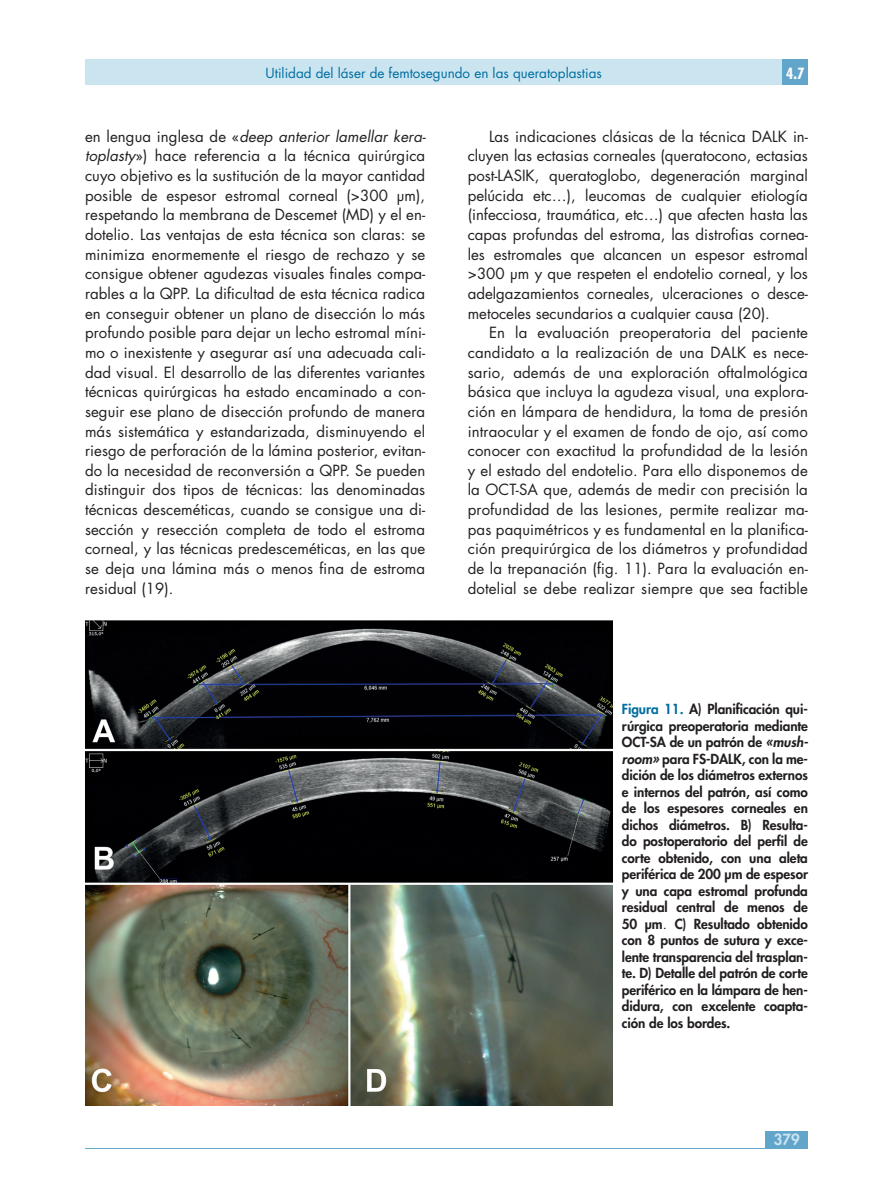
<style>
.page{position:relative;width:893px;height:1191px;background:#fff}
.page>*{position:absolute;margin:0;border:0;box-sizing:border-box;transform-origin:0 0}
.t1{font:15px/19.6px "Futura Std";letter-spacing:.005em;color:#231f20;text-align:justify}
.t2{font:800 15px "Futura Std";color:#cae4f0}
.t3{font:700 condensed 15px "Futura Std";color:#fff}
.t4{font:800 13.5px/16.5px "Futura Std";letter-spacing:-.005em;color:#231f20;text-align:justify}
.t5{font:13.5px "Futura Std";color:#006ea0}
.s1{font-style:italic}
.s2{color:#006ea0}
.s3{font-weight:400}
</style>
<div class="page">
<div style="left:765px;top:1131px;width:43px;height:17px;background:#62a5ca"></div>
<div style="left:85px;top:60px;width:723px;height:25px;background:#cae4f0"></div>
<div style="left:782px;top:60px;width:26px;height:25px;background:#62a5ca"></div>
<hr style="left:85px;top:1148px;width:723px;height:1px;background:#62a5ca">
<img style="left:85px;top:621px;width:528px;height:485px">
<p class="t5" style="left:266px;top:64px;width:338px">Utilidad del láser de femtosegundo en las queratoplastias</p>
<p class="t3" style="left:786px;top:64px;width:20px">4.7</p>
<p class="t1" style="left:85px;top:126px;width:342px">en lengua inglesa de «<span class="s1">deep anterior lamellar kera&shy;toplasty</span>») hace referencia a la técnica quirúrgica cuyo objetivo es la sustitución de la mayor cantidad posible de espesor estromal corneal (&gt;300 µm), respetando la membrana de Descemet (MD) y el en&shy;dotelio. Las ventajas de esta técnica son claras: se minimiza enormemente el riesgo de rechazo y se consigue obtener agudezas visuales finales compa&shy;rables a la QPP. La dificultad de esta técnica radica en conseguir obtener un plano de disección lo más profundo posible para dejar un lecho estromal míni&shy;mo o inexistente y asegurar así una adecuada cali&shy;dad visual. El desarrollo de las diferentes variantes técnicas quirúrgicas ha estado encaminado a con&shy;seguir ese plano de disección profundo de manera más sistemática y estandarizada, disminuyendo el riesgo de perforación de la lámina posterior, evitan&shy;do la necesidad de reconversión a QPP. Se pueden distinguir dos tipos de técnicas: las denominadas técnicas desceméticas, cuando se consigue una di&shy;sección y resección completa de todo el estroma corneal, y las técnicas predesceméticas, en las que se deja una lámina más o menos fina de estroma residual (19).</p>
<p class="t1" style="left:468px;top:126px;width:342px;text-indent:21px">Las indicaciones clásicas de la técnica DALK in&shy;cluyen las ectasias corneales (queratocono, ectasias post-LASIK, queratoglobo, degeneración marginal pelúcida etc…), leucomas de cualquier etiología (infecciosa, traumática, etc…) que afecten hasta las capas profundas del estroma, las distrofias cornea&shy;les estromales que alcancen un espesor estromal &gt;300 µm y que respeten el endotelio corneal, y los adelgazamientos corneales, ulceraciones o desce&shy;metoceles secundarios a cualquier causa (20).</p>
<p class="t1" style="left:468px;top:323px;width:342px;text-indent:21px">En la evaluación preoperatoria del paciente candidato a la realización de una DALK es nece&shy;sario, además de una exploración oftalmológica básica que incluya la agudeza visual, una explora&shy;ción en lámpara de hendidura, la toma de presión intraocular y el examen de fondo de ojo, así como conocer con exactitud la profundidad de la lesión y el estado del endotelio. Para ello disponemos de la OCT-SA que, además de medir con precisión la profundidad de las lesiones, permite realizar ma&shy;pas paquimétricos y es fundamental en la planifica&shy;ción prequirúrgica de los diámetros y profundidad de la trepanación (fig. 11). Para la evaluación en&shy;dotelial se debe realizar siempre que sea factible</p>
<p class="t4" style="left:622px;top:701px;width:188px"><span class="s2">Figura 11.</span> A) Planificación qui&shy;rúrgica preoperatoria mediante OCT-SA de un patrón de <span class="s1">«mush&shy;room»</span> para FS-DALK, con la me&shy;dición de los diámetros externos e internos del patrón, así como de los espesores corneales en dichos diámetros. B) Resulta&shy;do postoperatorio del perfil de corte obtenido, con una aleta periférica de 200 µm de espesor y una capa estromal profunda residual central de menos de 50 µm<span class="s3">.</span> C) Resultado obtenido con 8 puntos de sutura y exce&shy;lente transparencia del trasplan&shy;te. D) Detalle del patrón de corte periférico en la lámpara de hen&shy;didura, con excelente coapta&shy;ción de los bordes.</p>
<p class="t2" style="left:774px;top:1129px;width:28px">379</p>
</div>
